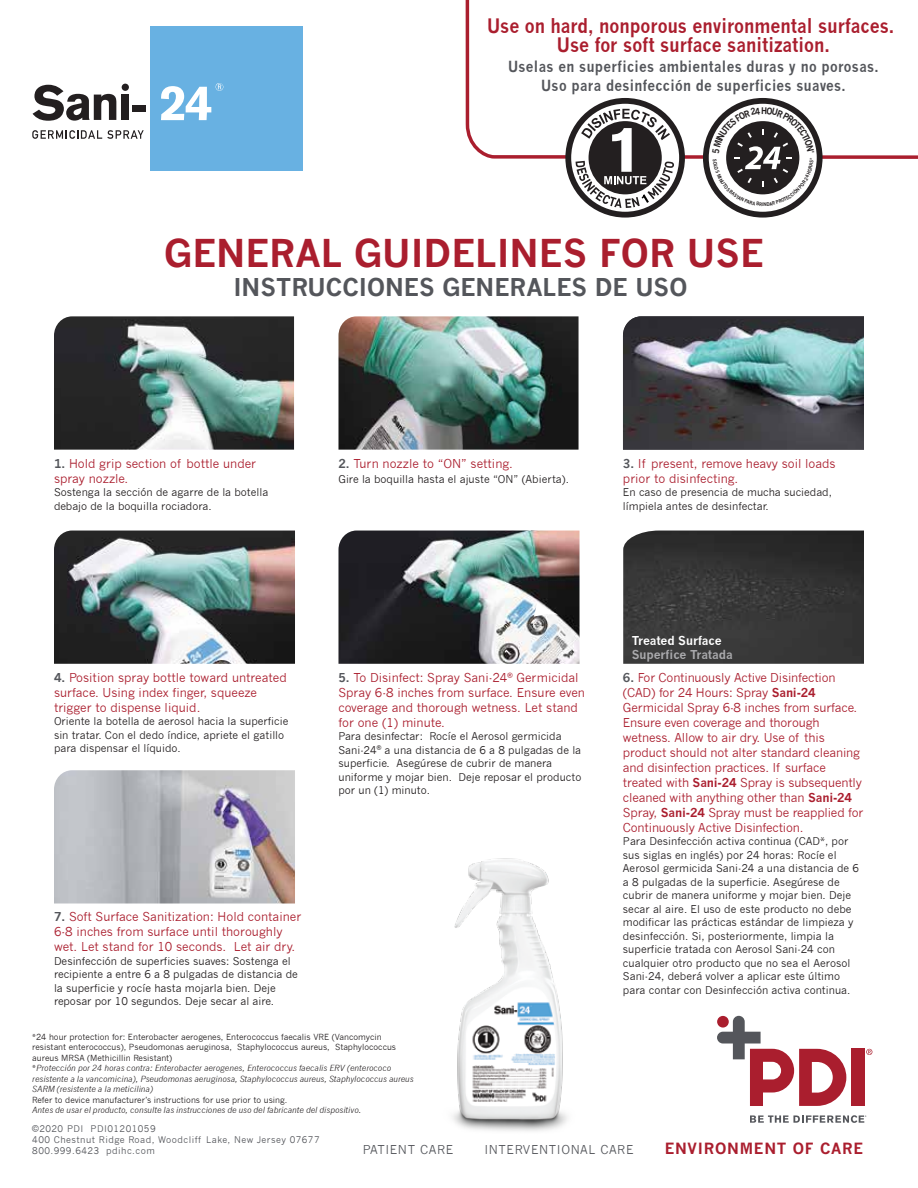
<style>
.page{position:relative;width:918px;height:1188px;background:#fff}
.page>*{position:absolute;margin:0;border:0;box-sizing:border-box;transform-origin:0 0}
.t1{font:700 37.5px "News Gothic";color:#aa1e2e}
.t2{font:700 24px "News Gothic";color:#54565b}
.t3{font:700 19.5px/19.5px "News Gothic";color:#aa1e2e;text-align:center;scale:.89 1}
.t4{font:700 15.15px "News Gothic";letter-spacing:.05em;color:#aa1e2e}
.t5{font:700 15px/19.5px "News Gothic";letter-spacing:.025em;color:#54565b;text-align:center;scale:.89 1}
.t6{font:12px/15px "News Gothic";letter-spacing:-.01em;color:#aa1e2e}
.t7{font:12px "News Gothic";letter-spacing:.05em;color:#54565b}
.t8{font:700 12px "News Gothic";letter-spacing:-.01em;color:#aaaaad}
.t9{font:700 12px "News Gothic";letter-spacing:-.01em;color:#fff}
.t10{font:10.5px/13.5px "News Gothic";color:#231f20}
.t11{font:9px/10.8px "News Gothic";letter-spacing:.05em;color:#54565b}
.t12{font:italic 8.25px/10.5px "News Gothic";color:#231f20}
.t13{font:8.25px "News Gothic";color:#231f20}
.s1{font-weight:700;color:#54565b}
.s2{font-style:normal}
.s3{font-weight:700}
</style>
<div class="page">
<img style="left:338px;top:531px;width:242px;height:133px">
<div style="left:851px;top:1049px;width:13px;height:57px;background:#aa1e2e"></div>
<svg style="left:717px;top:1016px;width:129px;height:90px"></svg>
<div style="left:717px;top:1016px;width:12px;height:12px;background:#aa1e2e;border-radius:50%"></div>
<svg style="left:866px;top:1049px;width:6px;height:6px"></svg>
<svg style="left:750px;top:1115px;width:116px;height:8px"></svg>
<svg style="left:534px;top:603px;width:24px;height:14px"></svg>
<svg style="left:465px;top:0;width:453px;height:159px"></svg>
<svg style="left:568px;top:101px;width:114px;height:114px"></svg>
<div style="left:565px;top:98px;width:120px;height:120px;border:6px solid #231f20;border-radius:50%"></div>
<svg style="left:576px;top:109px;width:98px;height:99px"></svg>
<img style="left:452px;top:858px;width:115px;height:273px">
<img style="left:54px;top:316px;width:240px;height:134px">
<img style="left:338px;top:316px;width:241px;height:134px">
<img style="left:54px;top:531px;width:241px;height:133px">
<img style="left:54px;top:770px;width:241px;height:134px">
<img style="left:623px;top:531px;width:241px;height:133px">
<img style="left:623px;top:316px;width:241px;height:134px">
<div style="left:151px;top:27px;width:152px;height:144px;background:#68b1e2"></div>
<svg style="left:161px;top:83px;width:62px;height:37px"></svg>
<svg style="left:32px;top:130px;width:112px;height:9px"></svg>
<svg style="left:33px;top:85px;width:83px;height:36px"></svg>
<div style="left:121px;top:95px;width:8px;height:25px;background:#231f20"></div>
<div style="left:122px;top:84px;width:7px;height:7px;background:#231f20;border-radius:50%"></div>
<div style="left:133px;top:105px;width:13px;height:7px;background:#231f20"></div>
<svg style="left:706px;top:101px;width:114px;height:114px"></svg>
<div style="left:703px;top:98px;width:120px;height:120px;border:6px solid #231f20;border-radius:50%"></div>
<svg style="left:712px;top:107px;width:102px;height:99px"></svg>
<h3 class="t3" style="left:487px;top:16px;width:459px">Use on hard, nonporous environmental surfaces.<br>Use for soft surface sanitization.</h3>
<h3 class="t5" style="left:508px;top:56px;width:418px">Uselas en superficies ambientales duras y no porosas.<br>Uso para desinfección de superficies suaves.</h3>
<h1 class="t1" style="left:164px;top:230px;width:601px">GENERAL GUIDELINES FOR USE</h1>
<h2 class="t2" style="left:233px;top:273px;width:455px">INSTRUCCIONES GENERALES DE USO</h2>
<p class="t6" style="left:54px;top:456px;width:204px"><span class="s1">1.</span> Hold grip section of bottle under spray nozzle.</p>
<p class="t10" style="left:54px;top:486px;width:216px">Sostenga la sección de agarre de la botella debajo de la boquilla rociadora.</p>
<p class="t6" style="left:338px;top:456px;width:176px"><span class="s1">2.</span> Turn nozzle to “ON” setting.</p>
<p class="t10" style="left:338px;top:472px;width:232px">Gire la boquilla hasta el ajuste “ON” (Abierta).</p>
<p class="t6" style="left:623px;top:456px;width:214px"><span class="s1">3.</span> If present, remove heavy soil loads prior to disinfecting.</p>
<p class="t10" style="left:623px;top:486px;width:211px">En caso de presencia de mucha suciedad, límpiela antes de desinfectar.</p>
<p class="t6" style="left:54px;top:670px;width:234px"><span class="s1">4.</span> Position spray bottle toward untreated surface. Using index finger, squeeze trigger to dispense liquid.</p>
<p class="t10" style="left:54px;top:714px;width:236px">Oriente la botella de aerosol hacia la superficie sin tratar. Con el dedo índice, apriete el gatillo para dispensar el líquido.</p>
<p class="t6" style="left:338px;top:670px;width:248px"><span class="s1">5.</span> To Disinfect: Spray Sani-24<sup>®</sup> Germicidal Spray 6-8 inches from surface. Ensure even coverage and thorough wetness. Let stand for one (1) minute.</p>
<p class="t10" style="left:338px;top:729px;width:244px">Para desinfectar: Rocíe el Aerosol germicida Sani-24<sup>®</sup> a una distancia de 6 a 8 pulgadas de la superficie. Asegúrese de cubrir de manera uniforme y mojar bien. Deje reposar el producto por un (1) minuto.</p>
<p class="t6" style="left:54px;top:909px;width:249px"><span class="s1">7.</span> Soft Surface Sanitization: Hold container<br>6-8 inches from surface until thoroughly wet. Let stand for 10 seconds. Let air dry.</p>
<p class="t10" style="left:54px;top:954px;width:246px">Desinfección de superficies suaves: Sostenga el recipiente a entre 6 a 8 pulgadas de distancia de la superficie y rocíe hasta mojarla bien. Deje reposar por 10 segundos. Deje secar al aire.</p>
<p class="t12" style="left:32px;top:1031px;width:383px"><span class="s2">*24 hour protection for: Enterobacter aerogenes, Enterococcus faecalis VRE (Vancomycin resistant enterococcus), Pseudomonas aeruginosa, Staphylococcus aureus, Staphylococcus aureus MRSA (Methicillin Resistant)<br>*</span>Protección por 24 horas contra: Enterobacter aerogenes, Enterococcus faecalis ERV (enterococo resistente a la vancomicina), Pseudomonas aeruginosa, Staphylococcus aureus, Staphylococcus aureus SARM (resistente a la meticilina)</p>
<p class="t13" style="left:32px;top:1095px;width:257px">Refer to device manufacturer’s instructions for use prior to using.</p>
<p class="t12" style="left:32px;top:1105px;width:331px">Antes de usar el producto, consulte las instrucciones de uso del fabricante del dispositivo.</p>
<p class="t9" style="left:632px;top:633px;width:91px">Treated Surface</p>
<p class="t8" style="left:632px;top:647px;width:103px">Superfice Tratada</p>
<p class="t6" style="left:623px;top:670px;width:242px"><span class="s1">6.</span> For Continuously Active Disinfection (CAD) for 24 Hours: Spray <span class="s3">Sani-24<br></span>Germicidal Spray 6-8 inches from surface.<br>Ensure even coverage and thorough wetness. Allow to air dry. Use of this product should not alter standard cleaning and disinfection practices. If surface treated with <span class="s3">Sani-24</span> Spray is subsequently cleaned with anything other than <span class="s3">Sani-24<br></span>Spray, <span class="s3">Sani-24</span> Spray must be reapplied for Continuously Active Disinfection.</p>
<p class="t10" style="left:623px;top:834px;width:238px">Para Desinfección activa continua (CAD*, por sus siglas en inglés) por 24 horas: Rocíe el Aerosol germicida Sani-24 a una distancia de 6 a 8 pulgadas de la superficie. Asegúrese de cubrir de manera uniforme y mojar bien. Deje secar al aire. El uso de este producto no debe modificar las prácticas estándar de limpieza y desinfección. Si, posteriormente, limpia la superficie tratada con Aerosol Sani-24 con cualquier otro producto que no sea el Aerosol Sani-24, deberá volver a aplicar este último para contar con Desinfección activa continua.</p>
<p class="t11" style="left:32px;top:1124px;width:289px">©2020 PDI PDI01201059<br>400 Chestnut Ridge Road, Woodcliff Lake, New Jersey 07677<br>800.999.6423 pdihc.com</p>
<p class="t7" style="left:363px;top:1143px;width:92px">PATIENT CARE</p>
<p class="t7" style="left:484px;top:1143px;width:151px">INTERVENTIONAL CARE</p>
<h3 class="t4" style="left:665px;top:1139px;width:200px">ENVIRONMENT OF CARE</h3>
</div>
